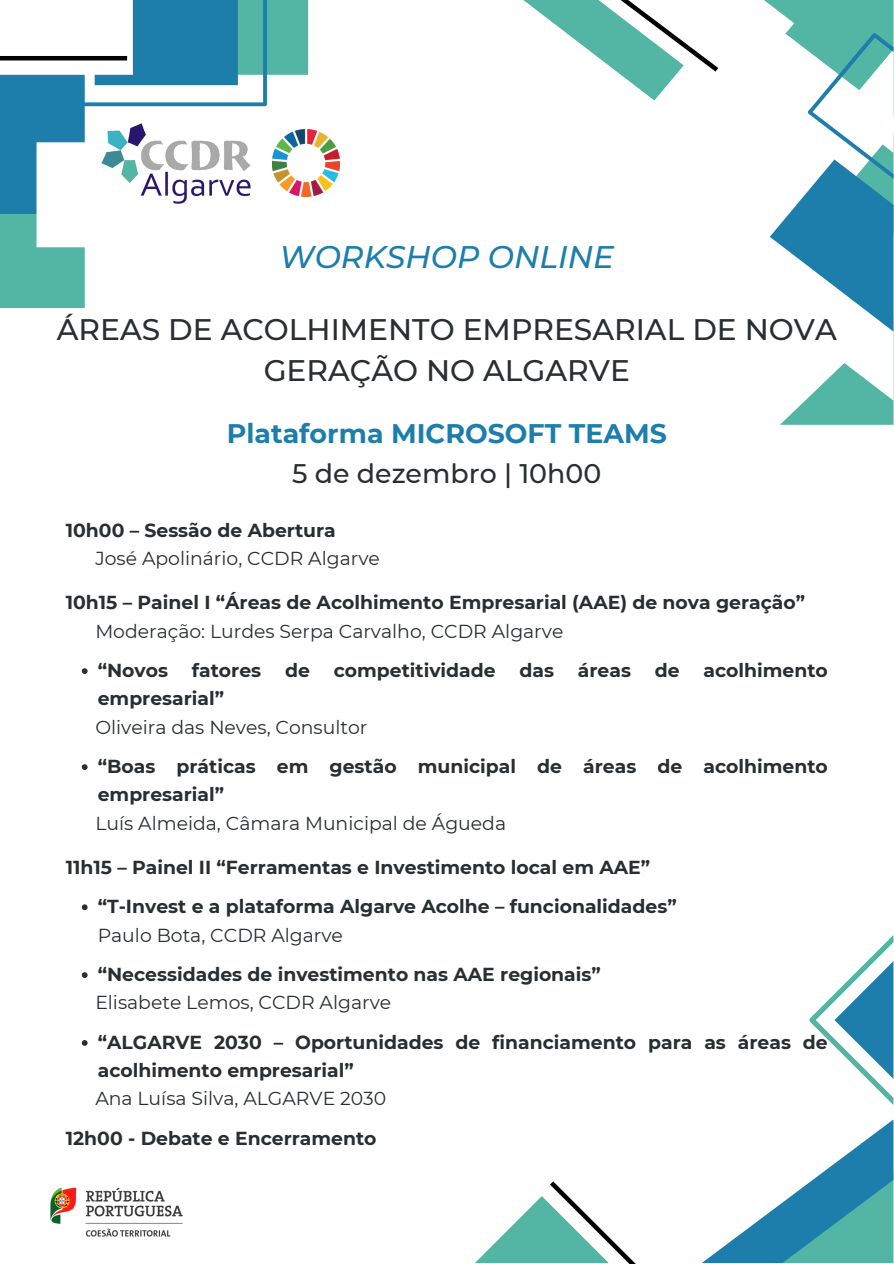
<style>
.page{position:relative;width:894px;height:1264px;background:#fff}
.page>*{position:absolute;margin:0;border:0;box-sizing:border-box;transform-origin:0 0}
.t1{font:italic 500 31.2px "Montserrat";color:#1d7eac}
.t2{font:500 29.7px/40.5px "Montserrat";color:#2a2e30;text-align:center}
.t3{font:700 26.85px "Montserrat";color:#1d7eac}
.t4{font:500 26.85px "Montserrat";color:#2a2e30}
.t5{font:700 18.75px/28.2px "Montserrat";color:#2a2e30}
.t6{font:18.75px "Montserrat";color:#2a2e30}
</style>
<div class="page">
<svg style="left:476px;top:936px;width:416px;height:326px"></svg>
<svg style="left:701px;top:961px;width:191px;height:301px"></svg>
<svg style="left:545px;top:1176px;width:102px;height:87px"></svg>
<svg style="left:82px;top:668px;width:6px;height:6px"></svg>
<svg style="left:82px;top:764px;width:6px;height:6px"></svg>
<svg style="left:82px;top:904px;width:6px;height:6px"></svg>
<svg style="left:82px;top:972px;width:6px;height:6px"></svg>
<svg style="left:82px;top:1040px;width:6px;height:5px"></svg>
<svg style="left:0;top:0;width:308px;height:308px"></svg>
<svg style="left:133px;top:0;width:134px;height:214px;fill:#1d7eac"></svg>
<svg style="left:0;top:0;width:133px;height:247px"></svg>
<hr style="left:0;top:56px;width:127px;height:4px;background:#000">
<img style="left:89px;top:111px;width:174px;height:105px">
<img style="left:272px;top:130px;width:67px;height:66px">
<img style="left:50px;top:1187px;width:133px;height:50px">
<svg style="left:523px;top:0;width:369px;height:424px"></svg>
<svg style="left:590px;top:0;width:302px;height:400px"></svg>
<svg style="left:769px;top:33px;width:123px;height:298px"></svg>
<svg style="left:563px;top:0;width:160px;height:76px"></svg>
<p class="t1" style="left:279px;top:238px;width:336px">WORKSHOP ONLINE</p>
<p class="t2" style="left:57px;top:309px;width:781px">ÁREAS DE ACOLHIMENTO EMPRESARIAL DE NOVA<br>GERAÇÃO NO ALGARVE</p>
<p class="t3" style="left:226px;top:417px;width:441px">Plataforma MICROSOFT TEAMS</p>
<p class="t4" style="left:292px;top:457px;width:310px">5 de dezembro | 10h00</p>
<p class="t5" style="left:66px;top:516px;width:271px">10h00 – Sessão de Abertura</p>
<p class="t6" style="left:95px;top:547px;width:286px">José Apolinário, CCDR Algarve</p>
<p class="t5" style="left:66px;top:588px;width:740px">10h15 – Painel I “Áreas de Acolhimento Empresarial (AAE) de nova geração”</p>
<p class="t6" style="left:95px;top:619px;width:469px">Moderação: Lurdes Serpa Carvalho, CCDR Algarve</p>
<p class="t5" style="left:98px;top:656px;width:72px">“Novos</p>
<p class="t5" style="left:192px;top:656px;width:71px">fatores</p>
<p class="t5" style="left:285px;top:656px;width:26px">de</p>
<p class="t5" style="left:333px;top:656px;width:163px">competitividade</p>
<p class="t5" style="left:519px;top:656px;width:36px">das</p>
<p class="t5" style="left:577px;top:656px;width:55px">áreas</p>
<p class="t5" style="left:654px;top:656px;width:26px">de</p>
<p class="t5" style="left:703px;top:656px;width:126px">acolhimento</p>
<p class="t5" style="left:98px;top:684px;width:128px">empresarial”</p>
<p class="t6" style="left:95px;top:715px;width:273px">Oliveira das Neves, Consultor</p>
<p class="t5" style="left:98px;top:752px;width:731px">“Boas práticas em gestão municipal de áreas de acolhimento empresarial”</p>
<p class="t6" style="left:95px;top:811px;width:412px">Luís Almeida, Câmara Municipal de Águeda</p>
<p class="t5" style="left:66px;top:852px;width:585px">11h15 – Painel II “Ferramentas e Investimento local em AAE”</p>
<p class="t5" style="left:98px;top:892px;width:580px">“T-Invest e a plataforma Algarve Acolhe – funcionalidades”</p>
<p class="t6" style="left:98px;top:923px;width:247px">Paulo Bota, CCDR Algarve</p>
<p class="t5" style="left:98px;top:960px;width:504px">“Necessidades de investimento nas AAE regionais”</p>
<p class="t6" style="left:95px;top:991px;width:297px">Elisabete Lemos, CCDR Algarve</p>
<p class="t5" style="left:98px;top:1028px;width:731px">“ALGARVE 2030 – Oportunidades de financiamento para as áreas de acolhimento empresarial”</p>
<p class="t6" style="left:95px;top:1087px;width:292px">Ana Luísa Silva, ALGARVE 2030</p>
<p class="t5" style="left:66px;top:1124px;width:312px">12h00 - Debate e Encerramento</p>
</div>
